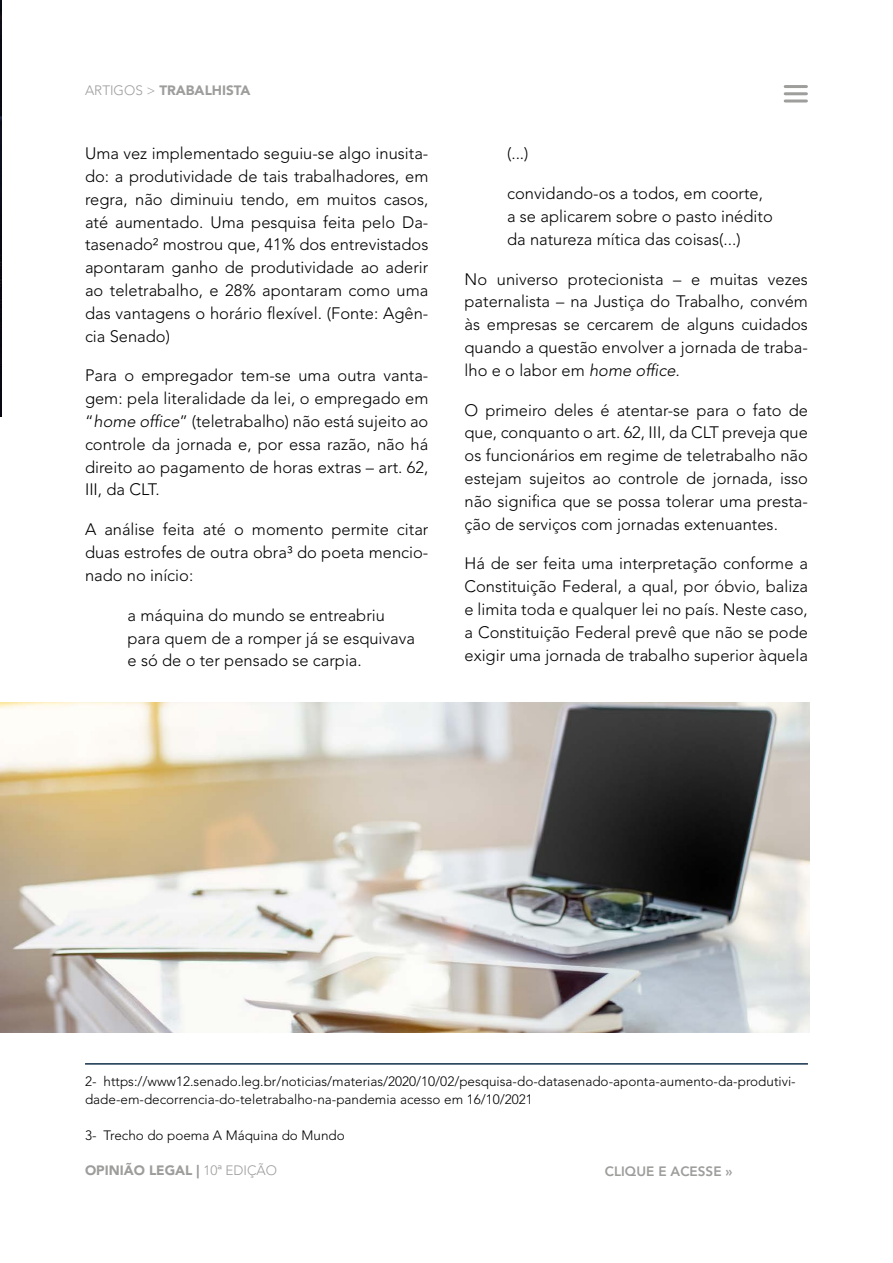
<style>
.page{position:relative;width:893px;height:1263px;background:#fff}
.page>*{position:absolute;margin:0;border:0;box-sizing:border-box;transform-origin:0 0}
.t1{font:300 16.5px/22.8px "Avenir LT Std";color:#000;text-align:justify}
.t2{font:300 13.5px/18px "Avenir LT Std";color:#000}
.t3{font:900 13.5px "Avenir LT Std";color:#9d9d9c}
.t4{font:800 13.5px "Avenir LT Std";color:#9d9d9c}
.s1{font-weight:300}
.s2{font-style:italic}
</style>
<div class="page">
<hr style="left:785px;top:85px;width:21px;height:3px;background:#9e9e9c">
<hr style="left:785px;top:92px;width:21px;height:3px;background:#9e9e9c">
<hr style="left:785px;top:99px;width:21px;height:3px;background:#9e9e9c">
<img style="left:0;top:0;width:1px;height:417px">
<hr style="left:85px;top:1063px;width:723px;height:1px;background:#12304a">
<img style="left:0;top:703px;width:810px;height:329px">
<p class="t3" style="left:85px;top:82px;width:167px"><span class="s1">ARTIGOS &gt;</span> TRABALHISTA</p>
<p class="t1" style="left:85px;top:142px;width:345px">Uma vez implementado seguiu-se algo inusita&shy;do: a produtividade de tais trabalhadores, em regra, não diminuiu tendo, em muitos casos, até aumentado. Uma pesquisa feita pelo Da&shy;tasenado2 mostrou que, 41% dos entrevistados apontaram ganho de produtividade ao aderir ao teletrabalho, e 28% apontaram como uma das vantagens o horário flexível. (Fonte: Agên&shy;cia Senado)</p>
<p class="t1" style="left:85px;top:364px;width:345px">Para o empregador tem-se uma outra vanta&shy;gem: pela literalidade da lei, o empregado em “<span class="s2">home office</span>” (teletrabalho) não está sujeito ao controle da jornada e, por essa razão, não há direito ao pagamento de horas extras – art. 62, III, da CLT.</p>
<p class="t1" style="left:85px;top:518px;width:345px">A análise feita até o momento permite citar duas estrofes de outra obra3 do poeta mencio&shy;nado no início:</p>
<p class="t1" style="left:128px;top:604px;width:289px;text-align:left">a máquina do mundo se entreabriu para quem de a romper já se esquivava e só de o ter pensado se carpia.</p>
<p class="t1" style="left:507px;top:142px;width:23px">(...)</p>
<p class="t1" style="left:507px;top:182px;width:267px;text-align:left">convidando-os a todos, em coorte, a se aplicarem sobre o pasto inédito da natureza mítica das coisas(...)</p>
<p class="t1" style="left:465px;top:267px;width:345px">No universo protecionista – e muitas vezes paternalista – na Justiça do Trabalho, convém às empresas se cercarem de alguns cuidados quando a questão envolver a jornada de traba&shy;lho e o labor em <span class="s2">home office.</span></p>
<p class="t1" style="left:465px;top:398px;width:345px">O primeiro deles é atentar-se para o fato de que, conquanto o art. 62, III, da CLT preveja que os funcionários em regime de teletrabalho não estejam sujeitos ao controle de jornada, isso não significa que se possa tolerar uma presta&shy;ção de serviços com jornadas extenuantes.</p>
<p class="t1" style="left:465px;top:552px;width:345px">Há de ser feita uma interpretação conforme a Constituição Federal, a qual, por óbvio, baliza e limita toda e qualquer lei no país. Neste caso, a Constituição Federal prevê que não se pode exigir uma jornada de trabalho superior àquela</p>
<p class="t2" style="left:85px;top:1073px;width:712px">2- https://www12.senado.leg.br/noticias/materias/2020/10/02/pesquisa-do-datasenado-aponta-aumento-da-produtivi&shy;dade-em-decorrencia-do-teletrabalho-na-pandemia acesso em 16/10/2021</p>
<p class="t2" style="left:85px;top:1127px;width:261px">3- Trecho do poema A Máquina do Mundo</p>
<p class="t3" style="left:85px;top:1162px;width:194px">OPINIÃO LEGAL | <span class="s1">10a EDIÇÃO</span></p>
<p class="t4" style="left:605px;top:1164px;width:129px">CLIQUE E ACESSE »</p>
</div>
